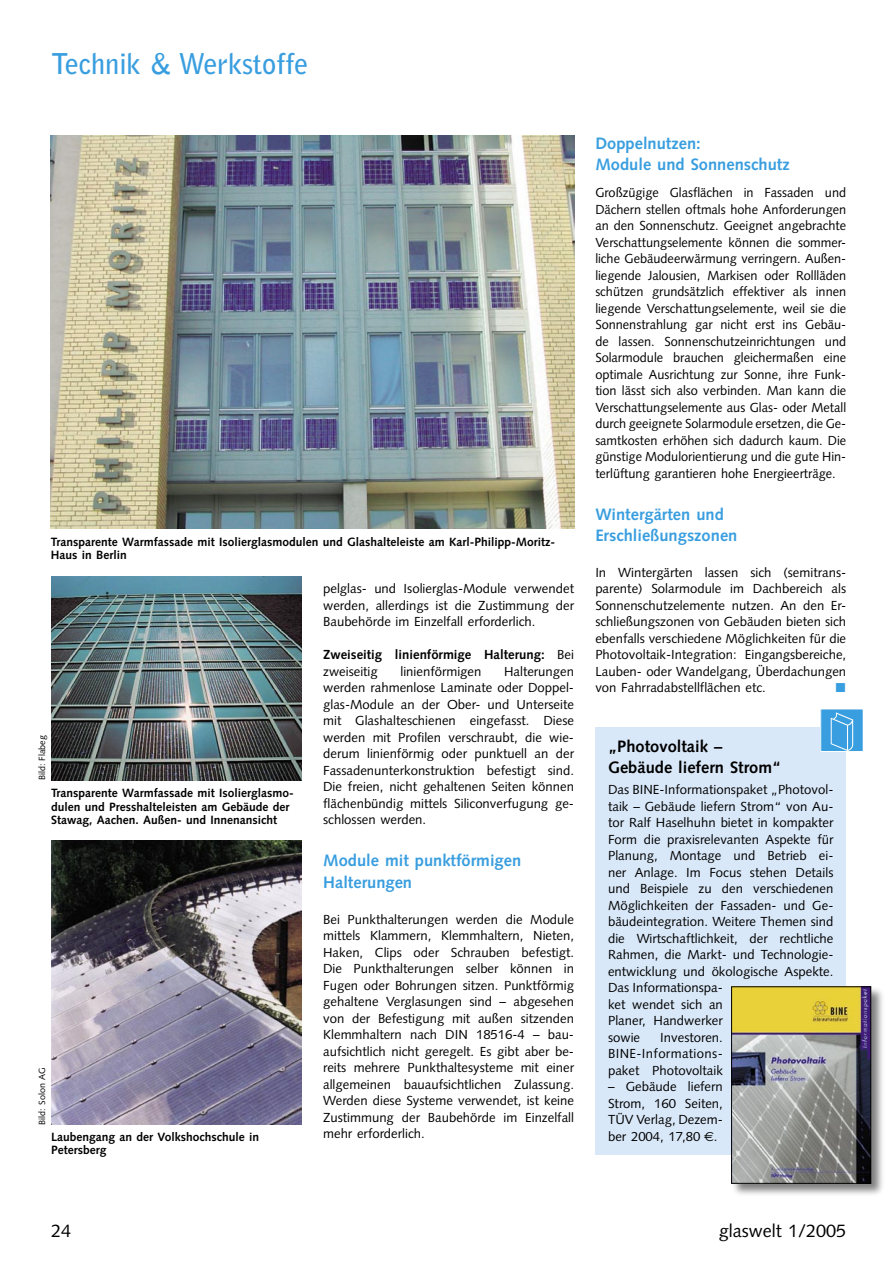
<style>
.page{position:relative;width:893px;height:1263px;background:#fff}
.page>*{position:absolute;margin:0;border:0;box-sizing:border-box;transform-origin:0 0}
.t1{font:700 28.5px "Bell Gothic";letter-spacing:-.01em;color:#399edf}
.t2{font:18px "Syntax";color:#000}
.GW_Zwischenüberschrift_11_14{font:700 16.5px/21px "Syntax";color:#399edf}
.GW_Infokasten_Überschrift{font:700 16.5px/21px "Syntax";color:#000}
.GW_Grundtext_8_75_11{font:13.2px/16.5px "Syntax";color:#000;text-align:justify}
.GW_Grundtext_8_75_11-2{font:700 13.2px/16.5px "Syntax";color:#000}
.GW_BU_8_9{font:700 12px/13.5px "Syntax";color:#000}
.GW_Bildvermerk{font:9px "Syntax";color:#000}
.s1{font-weight:400}
.s2{font-family:"Euro Sans Std"}
</style>
<div class="page">
<img style="left:51px;top:136px;width:523px;height:392px">
<img style="left:51px;top:841px;width:251px;height:284px">
<img style="left:51px;top:577px;width:251px;height:203px">
<div style="left:595px;top:727px;width:251px;height:427px;background:#d9e8f8"></div>
<div style="left:821px;top:709px;width:42px;height:42px;background:#399edf"></div>
<svg style="left:831px;top:712px;width:22px;height:37px"></svg>
<div style="left:729px;top:984px;width:157px;height:215px;background:#000;opacity:.5"></div>
<img style="left:733px;top:988px;width:136px;height:193px">
<div style="left:731px;top:986px;width:140px;height:197px;border:1px solid #000"></div>
<h1 class="t1" style="left:51px;top:46px;width:259px">Technik &amp; Werkstoffe</h1>
<p class="GW_BU_8_9" style="left:51px;top:535px;width:506px">Transparente Warmfassade mit Isolierglasmodulen und Glashalteleiste am Karl-Philipp-Moritz-<br>Haus in Berlin</p>
<p class="GW_Bildvermerk" style="left:37px;top:780px;width:47px;rotate:-90deg">Bild: Flabeg</p>
<p class="GW_BU_8_9" style="left:51px;top:787px;width:244px">Transparente Warmfassade mit Isolierglasmo&shy;dulen und Presshalteleisten am Gebäude der<br>Stawag, Aachen. Außen- und Innenansicht</p>
<p class="GW_Bildvermerk" style="left:37px;top:1125px;width:59px;rotate:-90deg">Bild: Solon AG</p>
<p class="GW_BU_8_9" style="left:51px;top:1130px;width:210px">Laubengang an der Volkshochschule in<br>Petersberg</p>
<p class="GW_Grundtext_8_75_11" style="left:323px;top:581px;width:252px">pelglas- und Isolierglas-Module verwendet werden, allerdings ist die Zustimmung der Baubehörde im Einzelfall erforderlich.</p>
<p class="GW_Grundtext_8_75_11-2" style="left:323px;top:647px;width:252px">Zweiseitig linienförmige Halterung: <span class="s1">Bei zweiseitig</span></p>
<p class="GW_Grundtext_8_75_11" style="left:400px;top:663px;width:82px">linienförmigen</p>
<p class="GW_Grundtext_8_75_11" style="left:323px;top:663px;width:252px;text-indent:181px">Halterungen werden rahmenlose Laminate oder Doppel&shy;glas-Module an der Ober- und Unterseite mit Glashalteschienen eingefasst. Diese werden mit Profilen verschraubt, die wie&shy;derum linienförmig oder punktuell an der Fassadenunterkonstruktion befestigt sind.<br>Die freien, nicht gehaltenen Seiten können flächenbündig mittels Siliconverfugung ge&shy;schlossen werden.</p>
<p class="GW_Zwischenüberschrift_11_14" style="left:323px;top:850px;width:200px">Module mit punktförmigen<br>Halterungen</p>
<p class="GW_Grundtext_8_75_11" style="left:323px;top:911px;width:252px">Bei Punkthalterungen werden die Module mittels Klammern, Klemmhaltern, Nieten, Haken, Clips oder Schrauben befestigt.<br>Die Punkthalterungen selber können in Fugen oder Bohrungen sitzen. Punktförmig gehaltene Verglasungen sind – abgesehen von der Befestigung mit außen sitzenden Klemmhaltern nach DIN 18516-4 – bau&shy;aufsichtlich nicht geregelt. Es gibt aber be&shy;reits mehrere Punkthaltesysteme mit einer allgemeinen bauaufsichtlichen Zulassung.<br>Werden diese Systeme verwendet, ist keine Zustimmung der Baubehörde im Einzelfall mehr erforderlich.</p>
<p class="GW_Zwischenüberschrift_11_14" style="left:595px;top:132px;width:196px">Doppelnutzen:<br>Module und Sonnenschutz</p>
<p class="GW_Grundtext_8_75_11" style="left:595px;top:185px;width:252px">Großzügige Glasflächen in Fassaden und Dächern stellen oftmals hohe Anforderungen an den Sonnenschutz. Geeignet angebrachte Verschattungselemente können die sommer&shy;liche Gebäudeerwärmung verringern. Außen&shy;liegende Jalousien, Markisen oder Rollläden schützen grundsätzlich effektiver als innen liegende Verschattungselemente, weil sie die Sonnenstrahlung gar nicht erst ins Gebäu&shy;de lassen. Sonnenschutzeinrichtungen und Solarmodule brauchen gleichermaßen eine optimale Ausrichtung zur Sonne, ihre Funk&shy;tion lässt sich also verbinden. Man kann die Verschattungselemente aus Glas- oder Metall durch geeignete Solarmodule ersetzen, die Ge&shy;samtkosten erhöhen sich dadurch kaum. Die günstige Modulorientierung und die gute Hin&shy;terlüftung garantieren hohe Energieerträge.</p>
<p class="GW_Zwischenüberschrift_11_14" style="left:595px;top:504px;width:144px">Wintergärten und<br>Erschließungszonen</p>
<p class="GW_Grundtext_8_75_11" style="left:595px;top:564px;width:252px">In Wintergärten lassen sich (semitrans&shy;parente) Solarmodule im Dachbereich als Sonnenschutzelemente nutzen. An den Er&shy;schließungszonen von Gebäuden bieten sich ebenfalls verschiedene Möglichkeiten für die Photovoltaik-Integration: Eingangsbereiche, Lauben- oder Wandelgang, Überdachungen von Fahrradabstellflächen etc.</p>
<p class="GW_Infokasten_Überschrift" style="left:608px;top:736px;width:175px">„Photovoltaik –<br>Gebäude liefern Strom“</p>
<p class="GW_Grundtext_8_75_11" style="left:608px;top:781px;width:227px;text-align:left">Das BINE-Informationspaket „Photovol&shy;taik – Gebäude liefern Strom“ von Au&shy;tor Ralf Haselhuhn bietet in kompakter<br>Form die praxisrelevanten Aspekte für<br>Planung, Montage und Betrieb ei&shy;ner Anlage. Im Focus stehen Details und Beispiele zu den verschiedenen<br>Möglichkeiten der Fassaden- und Ge&shy;bäudeintegration. Weitere Themen sind die Wirtschaftlichkeit, der rechtliche<br>Rahmen, die Markt- und Technologie&shy;entwicklung und ökologische Aspekte.<br>Das Informationspa-<br>ket wendet sich an<br>Planer, Handwerker<br>sowie</p>
<p class="GW_Grundtext_8_75_11" style="left:608px;top:1029px;width:116px;text-indent:52px">Investoren.<br>BINE-Informations&shy;paket Photovoltaik</p>
<p class="GW_Grundtext_8_75_11" style="left:608px;top:1078px;width:116px">– Gebäude liefern Strom, 160 Seiten, TÜV Verlag, Dezem&shy;ber 2004, 17,80 <span class="s2">€</span>.</p>
<h2 class="t2" style="left:51px;top:1220px;width:22px">24</h2>
<h2 class="t2" style="left:719px;top:1220px;width:129px">glaswelt 1/2005</h2>
</div>
